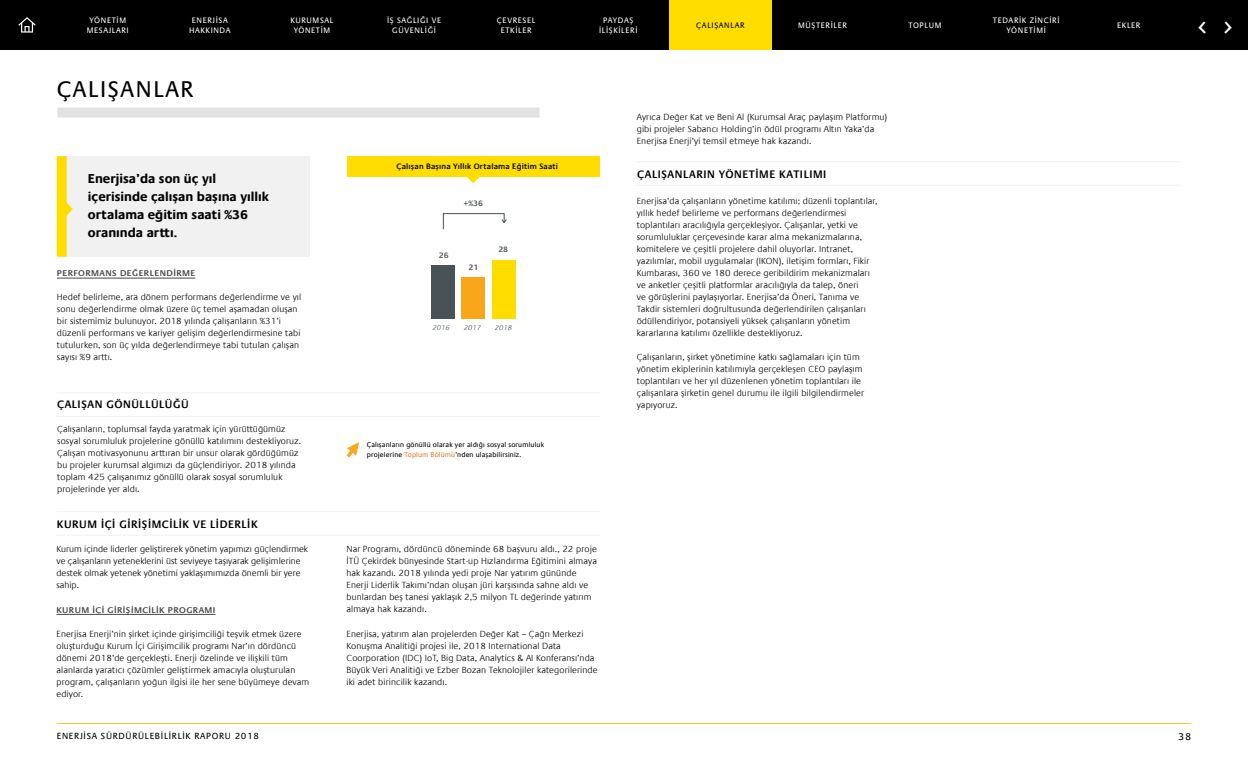
<style>
.page{position:relative;width:1248px;height:766px;background:#fff}
.page>*{position:absolute;margin:0;border:0;box-sizing:border-box;transform-origin:0 0}
.t1{font:29.7px "Vodafone TRU Regular";color:#fff}
.t2{font:23px "Praxis LT Pro";letter-spacing:.07em;color:#000}
.t3{font:700 13px/18px "Praxis LT Pro";color:#000}
.t4{font:600 11px "Praxis LT Pro";letter-spacing:.05em;color:#000}
.t5{font:10px "Praxis LT Pro";color:#000}
.t6{font:300 9px/12px "Praxis LT Pro";letter-spacing:.01em;color:#000}
.t7{font:9px "Praxis LT Pro";letter-spacing:.08em;color:#000}
.t8{font:600 8.4px "Praxis LT Pro";letter-spacing:.05em;color:#474749;scale:1.07 1}
.t9{font:8px/10px "Praxis LT Pro";letter-spacing:.08em;color:#fff;text-align:center}
.t10{font:600 8px "Praxis LT Pro";letter-spacing:.02em;color:#000}
.t11{font:8px "Praxis LT Pro";letter-spacing:.08em;color:#000}
.t12{font:600 8px "Praxis LT Pro";color:#485257}
.t13{font:7px/10px "Praxis LT Pro";letter-spacing:.02em;color:#000}
.t14{font:italic 300 7px "Praxis LT Pro";color:#485257}
.s1{color:#de7c2a}
</style>
<div class="page">
<hr style="left:57px;top:722px;width:1134px;height:1px;background:#f4c522">
<div style="left:0;top:0;width:1247px;height:50px;background:#000"></div>
<div style="left:669px;top:0;width:102px;height:50px;background:#fd0"></div>
<svg style="left:18px;top:17px;width:18px;height:16px"></svg>
<div style="left:57px;top:107px;width:482px;height:10px;background:#e1e2e3"></div>
<hr style="left:57px;top:278px;width:138px;height:1px;background:#474749">
<div style="left:59px;top:156px;width:251px;height:101px;background:#f1f1f2"></div>
<div style="left:57px;top:156px;width:10px;height:100px;background:#fd0"></div>
<svg style="left:66px;top:202px;width:7px;height:14px"></svg>
<div style="left:347px;top:156px;width:252px;height:20px;background:#fd0"></div>
<svg style="left:466px;top:176px;width:14px;height:7px"></svg>
<div style="left:461px;top:277px;width:24px;height:41px;background:#faa61a"></div>
<div style="left:492px;top:260px;width:23px;height:58px;background:#fd0"></div>
<div style="left:431px;top:265px;width:23px;height:53px;background:#485257"></div>
<svg style="left:443px;top:213px;width:64px;height:17px"></svg>
<hr style="left:57px;top:416px;width:543px;height:1px;background:#f1f1f2">
<hr style="left:57px;top:392px;width:543px;height:1px;background:#f1f1f2">
<hr style="left:56px;top:534px;width:543px;height:1px;background:#f1f1f2">
<hr style="left:56px;top:511px;width:543px;height:1px;background:#f1f1f2">
<hr style="left:636px;top:185px;width:543px;height:1px;background:#f1f1f2">
<hr style="left:636px;top:161px;width:543px;height:1px;background:#f1f1f2">
<hr style="left:56px;top:614px;width:159px;height:1px;background:#474749">
<svg style="left:346px;top:442px;width:13px;height:15px"></svg>
<p class="t9" style="left:87px;top:15px;width:44px">YÖNETİM<br>MESAJLARI</p>
<p class="t9" style="left:189px;top:15px;width:43px">ENERJİSA<br>HAKKINDA</p>
<p class="t9" style="left:290px;top:15px;width:45px">KURUMSAL<br>YÖNETİM</p>
<p class="t9" style="left:387px;top:15px;width:56px">İŞ SAĞLIĞI VE<br>GÜVENLİĞİ</p>
<p class="t9" style="left:1117px;top:20px;width:25px">EKLER</p>
<p class="t9" style="left:599px;top:15px;width:40px">PAYDAŞ<br>İLİŞKİLERİ</p>
<p class="t11" style="left:696px;top:21px;width:50px">ÇALIŞANLAR</p>
<p class="t9" style="left:798px;top:20px;width:50px">MÜŞTERİLER</p>
<p class="t9" style="left:908px;top:20px;width:34px">TOPLUM</p>
<p class="t9" style="left:992px;top:15px;width:68px">TEDARİK ZİNCİRİ<br>YÖNETİMİ</p>
<p class="t9" style="left:497px;top:15px;width:40px">ÇEVRESEL<br>ETKİLER</p>
<h1 class="t1" style="left:1198px;top:8px;width:35px">∑ ∏</h1>
<h2 class="t2" style="left:57px;top:76px;width:138px">ÇALIŞANLAR</h2>
<h3 class="t3" style="left:88px;top:170px;width:182px">Enerjisa’da son üç yıl içerisinde çalışan başına yıllık ortalama eğitim saati %36 oranında arttı.</h3>
<p class="t8" style="left:57px;top:268px;width:131px">PERFORMANS DEĞERLENDIRME</p>
<p class="t6" style="left:57px;top:291px;width:246px">Hedef belirleme, ara dönem performans değerlendirme ve yıl sonu değerlendirme olmak üzere üç temel aşamadan oluşan bir sistemimiz bulunuyor. 2018 yılında çalışanların %31’i düzenli performans ve kariyer gelişim değerlendirmesine tabi tutulurken, son üç yılda değerlendirmeye tabi tutulan çalışan sayısı %9 arttı.</p>
<p class="t4" style="left:57px;top:398px;width:133px">ÇALIŞAN GÖNÜLLÜLÜĞÜ</p>
<p class="t6" style="left:57px;top:423px;width:245px">Çalışanların, toplumsal fayda yaratmak için yürüttüğümüz sosyal sorumluluk projelerine gönüllü katılımını destekliyoruz.<br>Çalışan motivasyonunu arttıran bir unsur olarak gördüğümüz bu projeler kurumsal algımızı da güçlendiriyor. 2018 yılında toplam 425 çalışanımız gönüllü olarak sosyal sorumluluk projelerinde yer aldı.</p>
<p class="t4" style="left:57px;top:518px;width:202px">KURUM İÇI GIRIŞIMCILIK VE LIDERLIK</p>
<p class="t6" style="left:56px;top:543px;width:253px">Kurum içinde liderler geliştirerek yönetim yapımızı güçlendirmek ve çalışanların yeteneklerini üst seviyeye taşıyarak gelişimlerine destek olmak yetenek yönetimi yaklaşımımızda önemli bir yere sahip.</p>
<p class="t8" style="left:56px;top:604px;width:150px">KURUM İÇI GIRIŞIMCILIK PROGRAMI</p>
<p class="t6" style="left:56px;top:627px;width:254px">Enerjisa Enerji’nin şirket içinde girişimciliği teşvik etmek üzere oluşturduğu Kurum İçi Girişimcilik programı Nar’ın dördüncü dönemi 2018’de gerçekleşti. Enerji özelinde ve ilişkili tüm alanlarda yaratıcı çözümler geliştirmek amacıyla oluşturulan program, çalışanların yoğun ilgisi ile her sene büyümeye devam ediyor.</p>
<p class="t10" style="left:396px;top:161px;width:163px">Çalışan Başına Yıllık Ortalama Eğitim Saati</p>
<p class="t12" style="left:463px;top:199px;width:21px">+%36</p>
<p class="t12" style="left:439px;top:250px;width:11px">26</p>
<p class="t12" style="left:468px;top:262px;width:11px">21</p>
<p class="t12" style="left:498px;top:245px;width:11px">28</p>
<p class="t14" style="left:432px;top:323px;width:19px">2016</p>
<p class="t14" style="left:464px;top:323px;width:19px">2017</p>
<p class="t14" style="left:495px;top:323px;width:19px">2018</p>
<p class="t13" style="left:367px;top:439px;width:179px">Çalışanların gönüllü olarak yer aldığı sosyal sorumluluk projelerine <span class="s1">Toplum Bölümü</span>’nden ulaşabilirsiniz.</p>
<p class="t6" style="left:346px;top:543px;width:252px">Nar Programı, dördüncü döneminde 68 başvuru aldı., 22 proje İTÜ Çekirdek bünyesinde Start-up Hızlandırma Eğitimini almaya hak kazandı. 2018 yılında yedi proje Nar yatırım gününde Enerji Liderlik Takımı’ndan oluşan jüri karşısında sahne aldı ve bunlardan beş tanesi yaklaşık 2,5 milyon TL değerinde yatırım almaya hak kazandı.</p>
<p class="t6" style="left:346px;top:627px;width:252px">Enerjisa, yatırım alan projelerden Değer Kat – Çağrı Merkezi Konuşma Analitiği projesi ile, 2018 International Data Coorporation (IDC) IoT, Big Data, Analytics &amp; AI Konferansı’nda Büyük Veri Analitiği ve Ezber Bozan Teknolojiler kategorilerinde iki adet birincilik kazandı.</p>
<p class="t6" style="left:636px;top:111px;width:252px">Ayrıca Değer Kat ve Beni Al (Kurumsal Araç paylaşım Platformu) gibi projeler Sabancı Holding’in ödül programı Altın Yaka’da<br>Enerjisa Enerji’yi temsil etmeye hak kazandı.</p>
<p class="t4" style="left:637px;top:167px;width:191px">ÇALIŞANLARIN YÖNETIME KATILIMI</p>
<p class="t6" style="left:636px;top:195px;width:242px">Enerjisa’da çalışanların yönetime katılımı; düzenli toplantılar, yıllık hedef belirleme ve performans değerlendirmesi toplantıları aracılığıyla gerçekleşiyor. Çalışanlar, yetki ve sorumluluklar çerçevesinde karar alma mekanizmalarına, komitelere ve çeşitli projelere dahil oluyorlar. Intranet, yazılımlar, mobil uygulamalar (IKON), iletişim formları, Fikir Kumbarası, 360 ve 180 derece geribildirim mekanizmaları ve anketler çeşitli platformlar aracılığıyla da talep, öneri<br>ve görüşlerini paylaşıyorlar. Enerjisa’da Öneri, Tanıma ve Takdir sistemleri doğrultusunda değerlendirilen çalışanları ödüllendiriyor, potansiyeli yüksek çalışanların yönetim kararlarına katılımı özellikle destekliyoruz.</p>
<p class="t6" style="left:636px;top:351px;width:229px">Çalışanların, şirket yönetimine katkı sağlamaları için tüm yönetim ekiplerinin katılımıyla gerçekleşen CEO paylaşım toplantıları ve her yıl düzenlenen yönetim toplantıları ile çalışanlara şirketin genel durumu ile ilgili bilgilendirmeler yapıyoruz.</p>
<p class="t7" style="left:57px;top:730px;width:204px">ENERJİSA SÜRDÜRÜLEBİLİRLİK RAPORU 2018</p>
<p class="t5" style="left:1177px;top:730px;width:15px">38</p>
</div>
